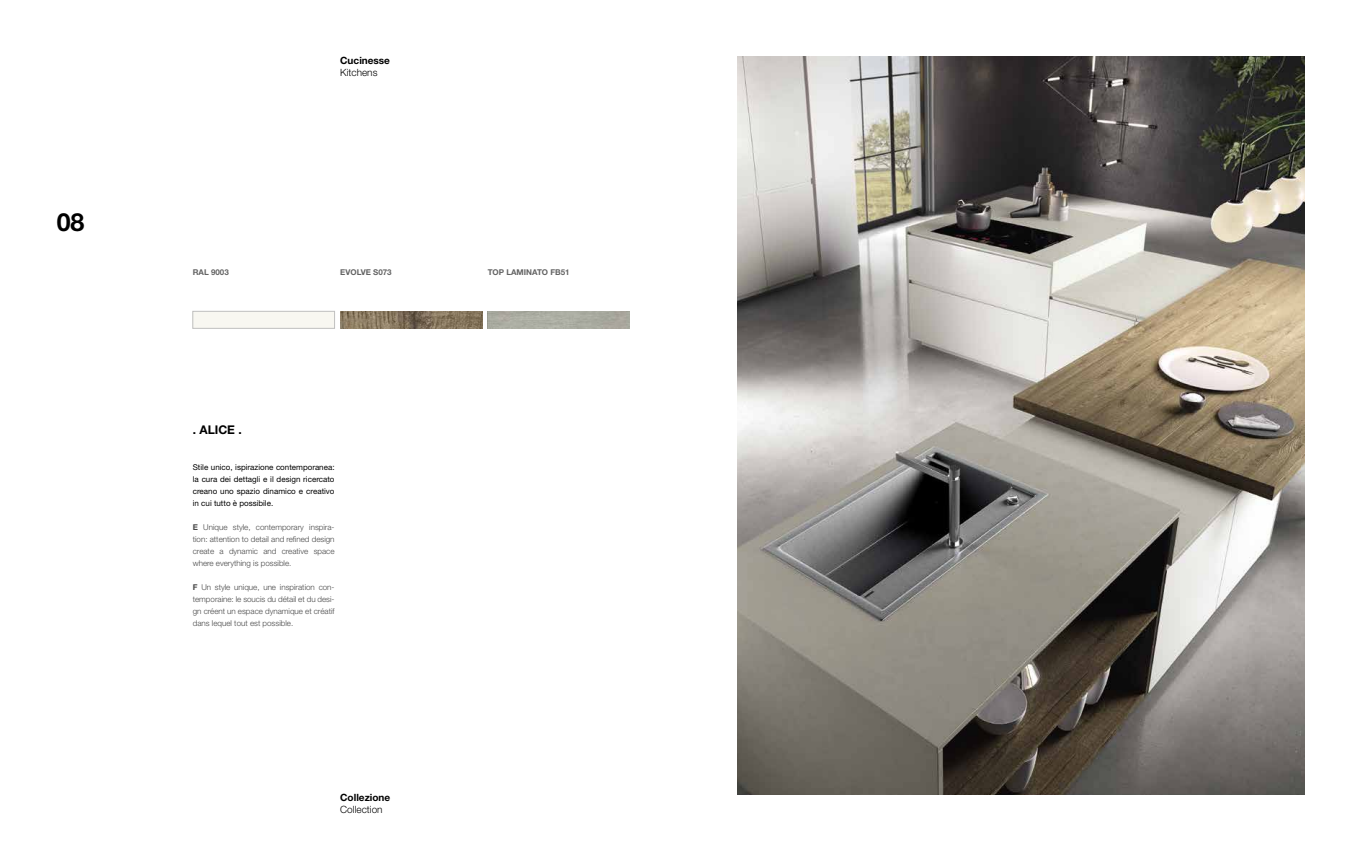
<style>
.page{position:relative;width:1361px;height:851px;background:#fff}
.page>*{position:absolute;margin:0;border:0;box-sizing:border-box;transform-origin:0 0}
.t1{font:700 25px "Helvetica Neue LT Std";color:#000}
.t2{font:700 12px "Helvetica Neue LT Std";color:#000}
.t3{font:700 10px "Helvetica Neue LT Std";color:#000}
.t4{font:300 10px "Helvetica Neue LT Std";color:#000}
.t5{font:300 8px/12px "Helvetica Neue LT Std";color:#484848;text-align:justify}
.t6{font:8px/12px "Helvetica Neue LT Std";color:#000;text-align:justify}
.t7{font:700 8px "Helvetica Neue LT Std";color:#636363}
.s1{font-weight:700}
</style>
<div class="page">
<img style="left:487px;top:311px;width:143px;height:18px">
<img style="left:737px;top:57px;width:567px;height:737px">
<img style="left:340px;top:311px;width:142px;height:17px">
<div style="left:193px;top:311px;width:142px;height:17px;border:1px solid #c0c0c0"></div>
<h1 class="t1" style="left:57px;top:206px;width:29px">08</h1>
<p class="t3" style="left:340px;top:54px;width:51px">Cucinesse</p>
<p class="t4" style="left:340px;top:66px;width:39px">Kitchens</p>
<p class="t7" style="left:193px;top:267px;width:38px">RAL 9003</p>
<p class="t7" style="left:340px;top:267px;width:53px">EVOLVE S073</p>
<p class="t7" style="left:488px;top:267px;width:83px">TOP LAMINATO FB51</p>
<h2 class="t2" style="left:193px;top:422px;width:50px">. ALICE .</h2>
<p class="t6" style="left:193px;top:461px;width:143px">Stile unico, ispirazione contemporanea: la cura dei dettagli e il design ricercato creano uno spazio dinamico e creativo in cui tutto è possibile.</p>
<p class="t5" style="left:193px;top:521px;width:143px"><span class="s1">E</span> Unique style, contemporary inspira&shy;tion: attention to detail and refined design create a dynamic and creative space where everything is possible.</p>
<p class="t5" style="left:193px;top:581px;width:143px"><span class="s1">F</span> Un style unique, une inspiration con&shy;temporaine: le soucis du détail et du desi&shy;gn créent un espace dynamique et créatif dans lequel tout est possible.</p>
<p class="t3" style="left:340px;top:791px;width:51px">Collezione</p>
<p class="t4" style="left:340px;top:803px;width:44px">Collection</p>
</div>
